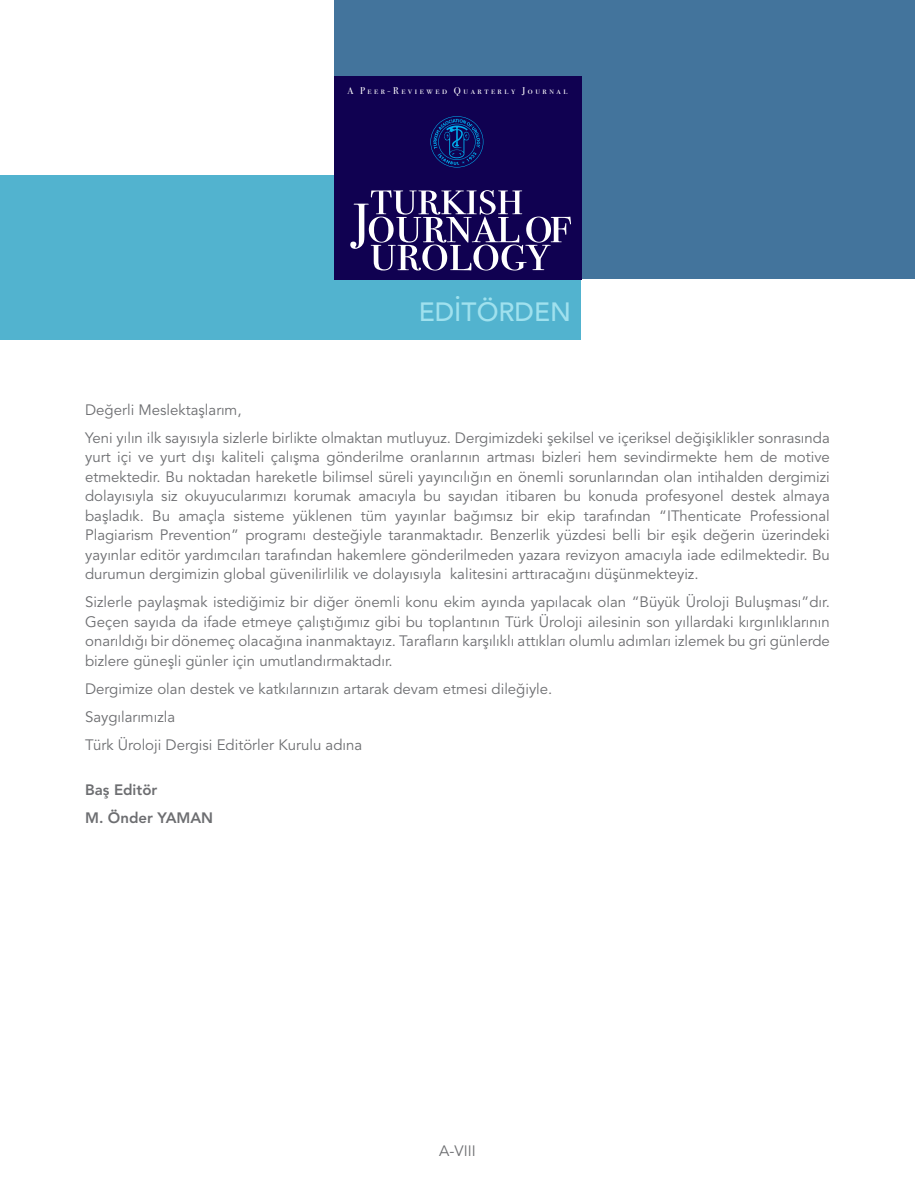
<style>
.page{position:relative;width:915px;height:1191px;background:#fff}
.page>*{position:absolute;margin:0;border:0;box-sizing:border-box;transform-origin:0 0}
.t1{font:500 26.25px "Avenir LT Std";color:#a0e1ee}
.t2{font:15px/19.5px "Avenir LT Std";color:#6d6e71}
.t3{font:800 15px/28px "Avenir LT Std";color:#6d6e71}
.t4{font:9.75px "Bodoni Svty Two SCITCTT Book";letter-spacing:.26em;color:#fff}
</style>
<div class="page">
<div style="left:334px;top:0;width:580px;height:279px;background:#43749c"></div>
<div style="left:0;top:175px;width:580px;height:164px;background:#52b3cf"></div>
<div style="left:334px;top:76px;width:247px;height:203px;background:#100151"></div>
<svg style="left:350px;top:190px;width:221px;height:80px"></svg>
<svg style="left:430px;top:116px;width:53px;height:51px"></svg>
<p class="t4" style="left:347px;top:85px;width:221px">A Peer-Reviewed Quarterly Journal</p>
<h1 class="t1" style="left:418px;top:296px;width:154px">EDİTÖRDEN</h1>
<p class="t2" style="left:85px;top:396px;width:746px;line-height:28px">Değerli Meslektaşlarım,<br>Yeni yılın ilk sayısıyla sizlerle birlikte olmaktan mutluyuz. Dergimizdeki şekilsel ve içeriksel değişiklikler sonrasında</p>
<p class="t2" style="left:85px;top:447px;width:746px;text-align:justify">yurt içi ve yurt dışı kaliteli çalışma gönderilme oranlarının artması bizleri hem sevindirmekte hem de motive etmektedir. Bu noktadan hareketle bilimsel süreli yayıncılığın en önemli sorunlarından olan intihalden dergimizi dolayısıyla siz okuyucularımızı korumak amacıyla bu sayıdan itibaren bu konuda profesyonel destek almaya başladık. Bu amaçla sisteme yüklenen tüm yayınlar bağımsız bir ekip tarafından “IThenticate Professional Plagiarism Prevention” programı desteğiyle taranmaktadır. Benzerlik yüzdesi belli bir eşik değerin üzerindeki yayınlar editör yardımcıları tarafından hakemlere gönderilmeden yazara revizyon amacıyla iade edilmektedir. Bu durumun dergimizin global güvenilirlilik ve dolayısıyla kalitesini arttıracağını düşünmekteyiz.</p>
<p class="t2" style="left:85px;top:592px;width:746px;text-align:justify">Sizlerle paylaşmak istediğimiz bir diğer önemli konu ekim ayında yapılacak olan “Büyük Üroloji Buluşması”dır.<br>Geçen sayıda da ifade etmeye çalıştığımız gibi bu toplantının Türk Üroloji ailesinin son yıllardaki kırgınlıklarının onarıldığı bir dönemeç olacağına inanmaktayız. Tarafların karşılıklı attıkları olumlu adımları izlemek bu gri günlerde bizlere güneşli günler için umutlandırmaktadır.</p>
<p class="t2" style="left:85px;top:675px;width:468px;line-height:28px">Dergimize olan destek ve katkılarınızın artarak devam etmesi dileğiyle.<br>Saygılarımızla<br>Türk Üroloji Dergisi Editörler Kurulu adına</p>
<p class="t3" style="left:85px;top:775px;width:130px">Baş Editör<br>M. Önder YAMAN</p>
<p class="t2" style="left:439px;top:1141px;width:38px">A-VIII</p>
</div>
